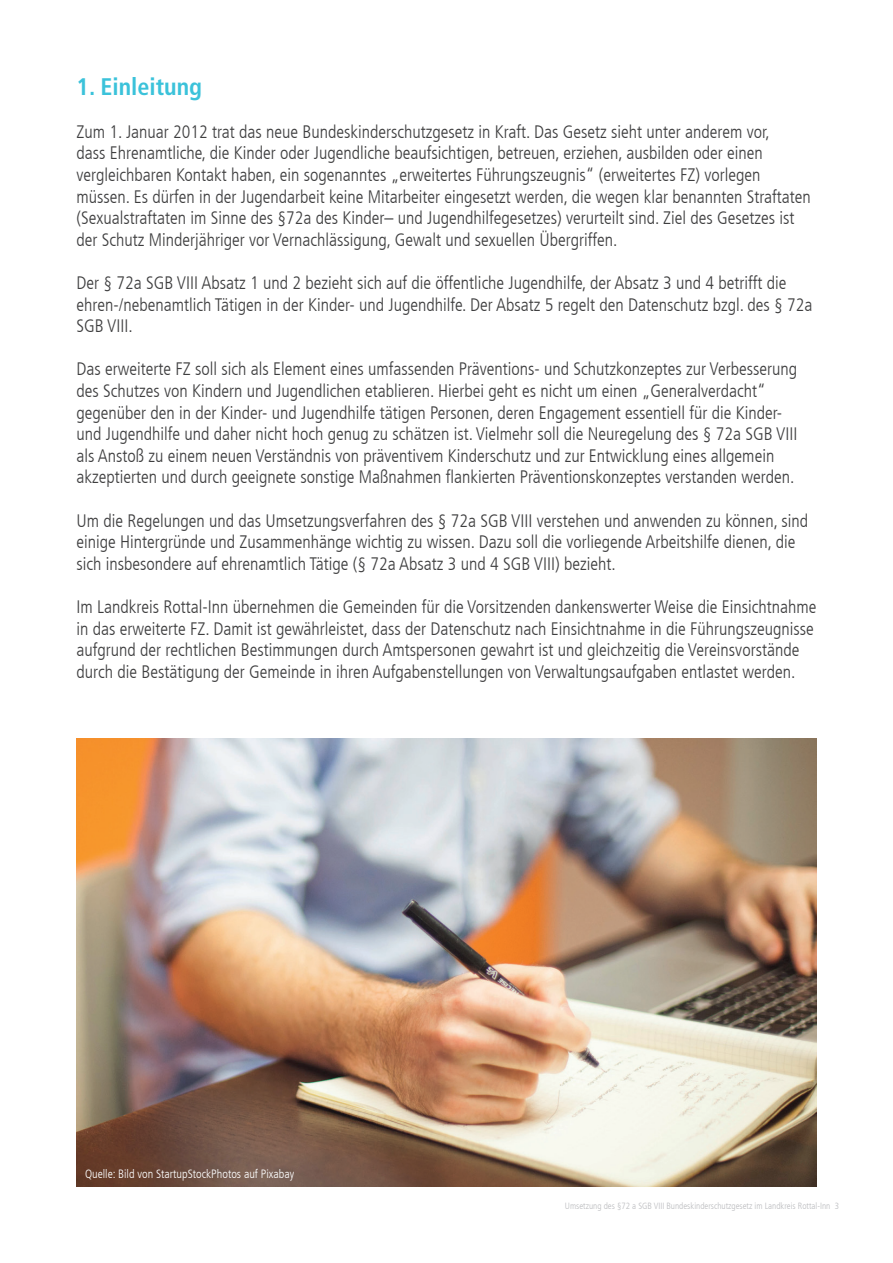
<style>
.page{position:relative;width:893px;height:1263px;background:#fff}
.page>*{position:absolute;margin:0;border:0;box-sizing:border-box;transform-origin:0 0}
.t1{font:700 condensed 24px "Frutiger LT Com";color:#3bc2da}
.t2{font:300 condensed 18px/21.6px "Frutiger LT Com";color:#3e3e3f}
.t3{font:300 condensed 12px "Frutiger LT Com";color:#fff}
.t4{font:300 condensed 9px "Frutiger LT Com";color:#bcbdc0}
</style>
<div class="page">
<img style="left:77px;top:738px;width:739px;height:448px">
<h1 class="t1" style="left:77px;top:72px;width:127px">1. Einleitung</h1>
<p class="t2" style="left:77px;top:121px;width:736px">Zum 1. Januar 2012 trat das neue Bundeskinderschutzgesetz in Kraft. Das Gesetz sieht unter anderem vor,<br>dass Ehrenamtliche, die Kinder oder Jugendliche beaufsichtigen, betreuen, erziehen, ausbilden oder einen vergleichbaren Kontakt haben, ein sogenanntes „erweitertes Führungszeugnis“ (erweitertes FZ) vorlegen müssen. Es dürfen in der Jugendarbeit keine Mitarbeiter eingesetzt werden, die wegen klar benannten Straftaten (Sexualstraftaten im Sinne des §72a des Kinder– und Jugendhilfegesetzes) verurteilt sind. Ziel des Gesetzes ist der Schutz Minderjähriger vor Vernachlässigung, Gewalt und sexuellen Übergriffen.</p>
<p class="t2" style="left:77px;top:272px;width:737px">Der § 72a SGB VIII Absatz 1 und 2 bezieht sich auf die öffentliche Jugendhilfe, der Absatz 3 und 4 betrifft die ehren-/nebenamtlich Tätigen in der Kinder- und Jugendhilfe. Der Absatz 5 regelt den Datenschutz bzgl. des § 72a<br>SGB VIII.</p>
<p class="t2" style="left:77px;top:359px;width:722px">Das erweiterte FZ soll sich als Element eines umfassenden Präventions- und Schutzkonzeptes zur Verbesserung des Schutzes von Kindern und Jugendlichen etablieren. Hierbei geht es nicht um einen „Generalverdacht“ gegenüber den in der Kinder- und Jugendhilfe tätigen Personen, deren Engagement essentiell für die Kinder&shy;und Jugendhilfe und daher nicht hoch genug zu schätzen ist. Vielmehr soll die Neuregelung des § 72a SGB VIII als Anstoß zu einem neuen Verständnis von präventivem Kinderschutz und zur Entwicklung eines allgemein akzeptierten und durch geeignete sonstige Maßnahmen flankierten Präventionskonzeptes verstanden werden.</p>
<p class="t2" style="left:77px;top:510px;width:733px">Um die Regelungen und das Umsetzungsverfahren des § 72a SGB VIII verstehen und anwenden zu können, sind einige Hintergründe und Zusammenhänge wichtig zu wissen. Dazu soll die vorliegende Arbeitshilfe dienen, die sich insbesondere auf ehrenamtlich Tätige (§ 72a Absatz 3 und 4 SGB VIII) bezieht.</p>
<p class="t2" style="left:77px;top:596px;width:741px">Im Landkreis Rottal-Inn übernehmen die Gemeinden für die Vorsitzenden dankenswerter Weise die Einsichtnahme in das erweiterte FZ. Damit ist gewährleistet, dass der Datenschutz nach Einsichtnahme in die Führungszeugnisse aufgrund der rechtlichen Bestimmungen durch Amtspersonen gewahrt ist und gleichzeitig die Vereinsvorstände durch die Bestätigung der Gemeinde in ihren Aufgabenstellungen von Verwaltungsaufgaben entlastet werden.</p>
<p class="t3" style="left:85px;top:1167px;width:211px">Quelle: Bild von StartupStockPhotos auf Pixabay</p>
<p class="t4" style="left:565px;top:1201px;width:276px">Umsetzung des §72 a SGB VIII Bundeskinderschutzgesetz im Landkreis Rottal-Inn 3</p>
</div>
